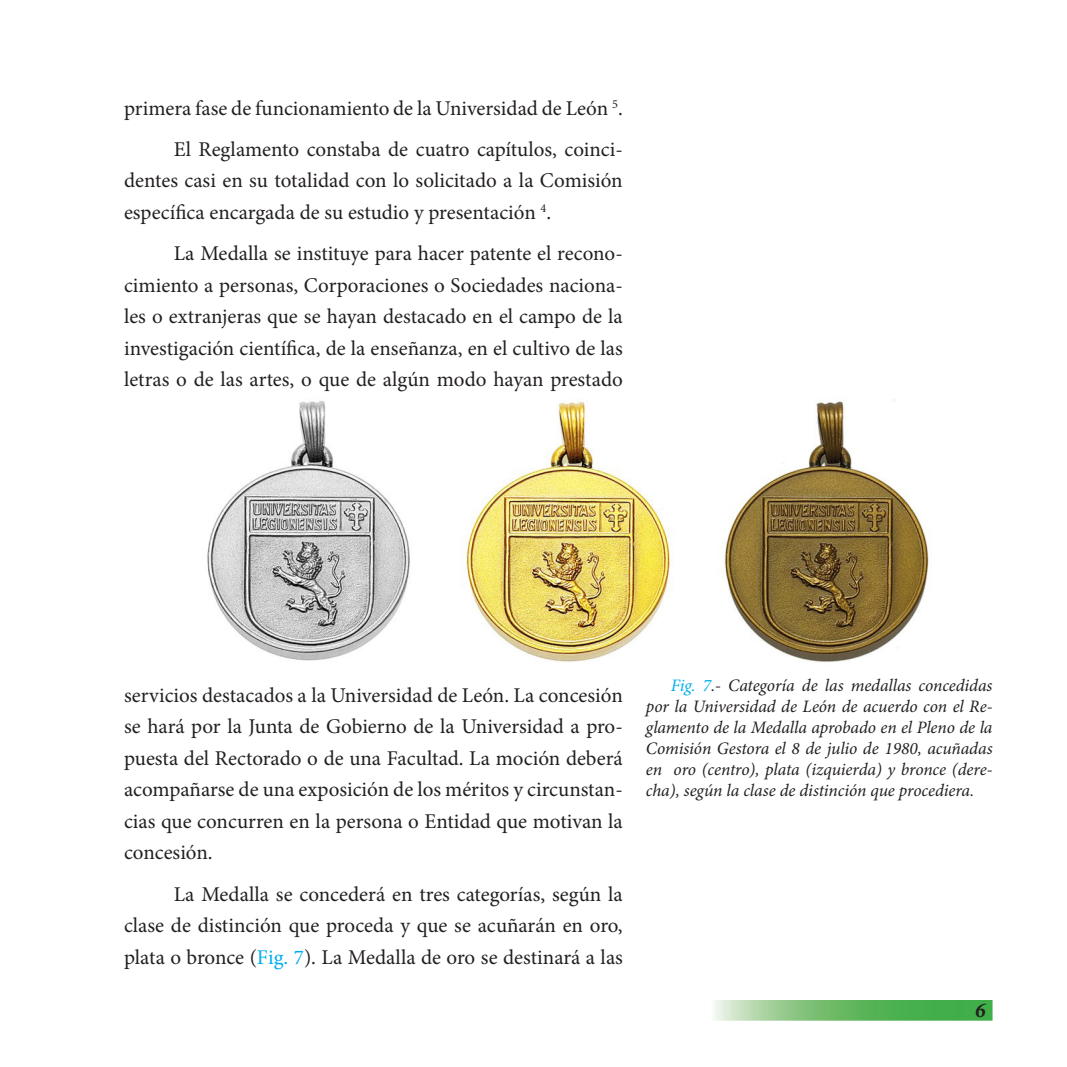
<style>
.page{position:relative;width:1067px;height:1067px;background:#fff}
.page>*{position:absolute;margin:0;border:0;box-sizing:border-box;transform-origin:0 0}
.Estilo_texto_princip{font:21px/31.5px "Minion Pro";color:#231f20;text-align:justify}
.t1{font:italic 700 21px "Minion Pro";color:#231f20}
.Estilo_figuras{font:italic 17.5px/21px "Minion Pro";letter-spacing:-.005em;color:#231f20;text-align:justify}
.s1{color:#00aeef}
</style>
<div class="page">
<svg style="left:714px;top:1003px;width:275px;height:14px;background:#73bf72"></svg>
<img style="left:207px;top:399px;width:722px;height:263px">
<p class="Estilo_texto_princip" style="left:124px;top:92px;width:500px">primera fase de funcionamiento de la Universidad de León <sup>5</sup>.</p>
<p class="Estilo_texto_princip" style="left:124px;top:134px;width:500px;text-indent:50px">El Reglamento constaba de cuatro capítulos, coinci&shy;dentes casi en su totalidad con lo solicitado a la Comisión específica encargada de su estudio y presentación <sup>4</sup>.</p>
<p class="Estilo_texto_princip" style="left:124px;top:238px;width:500px;text-indent:50px">La Medalla se instituye para hacer patente el recono&shy;cimiento a personas, Corporaciones o Sociedades naciona&shy;les o extranjeras que se hayan destacado en el campo de la investigación científica, de la enseñanza, en el cultivo de las letras o de las artes, o que de algún modo hayan prestado</p>
<p class="Estilo_texto_princip" style="left:124px;top:679px;width:500px">servicios destacados a la Universidad de León. La concesión se hará por la Junta de Gobierno de la Universidad a pro&shy;puesta del Rectorado o de una Facultad. La moción deberá acompañarse de una exposición de los méritos y circunstan&shy;cias que concurren en la persona o Entidad que motivan la concesión.</p>
<p class="Estilo_texto_princip" style="left:124px;top:878px;width:500px;text-indent:50px">La Medalla se concederá en tres categorías, según la clase de distinción que proceda y que se acuñarán en oro, plata o bronce (<span class="s1">Fig. 7</span>). La Medalla de oro se destinará a las</p>
<p class="Estilo_figuras" style="left:646px;top:675px;width:348px;text-indent:25px"><span class="s1">Fig. 7</span>.- Categoría de las medallas concedidas por la Universidad de León de acuerdo con el Re&shy;glamento de la Medalla aprobado en el Pleno de la Comisión Gestora el 8 de julio de 1980, acuñadas en oro (centro), plata (izquierda) y bronce (dere&shy;cha), según la clase de distinción que procediera.</p>
<p class="t1" style="left:975px;top:994px;width:12px">6</p>
</div>
